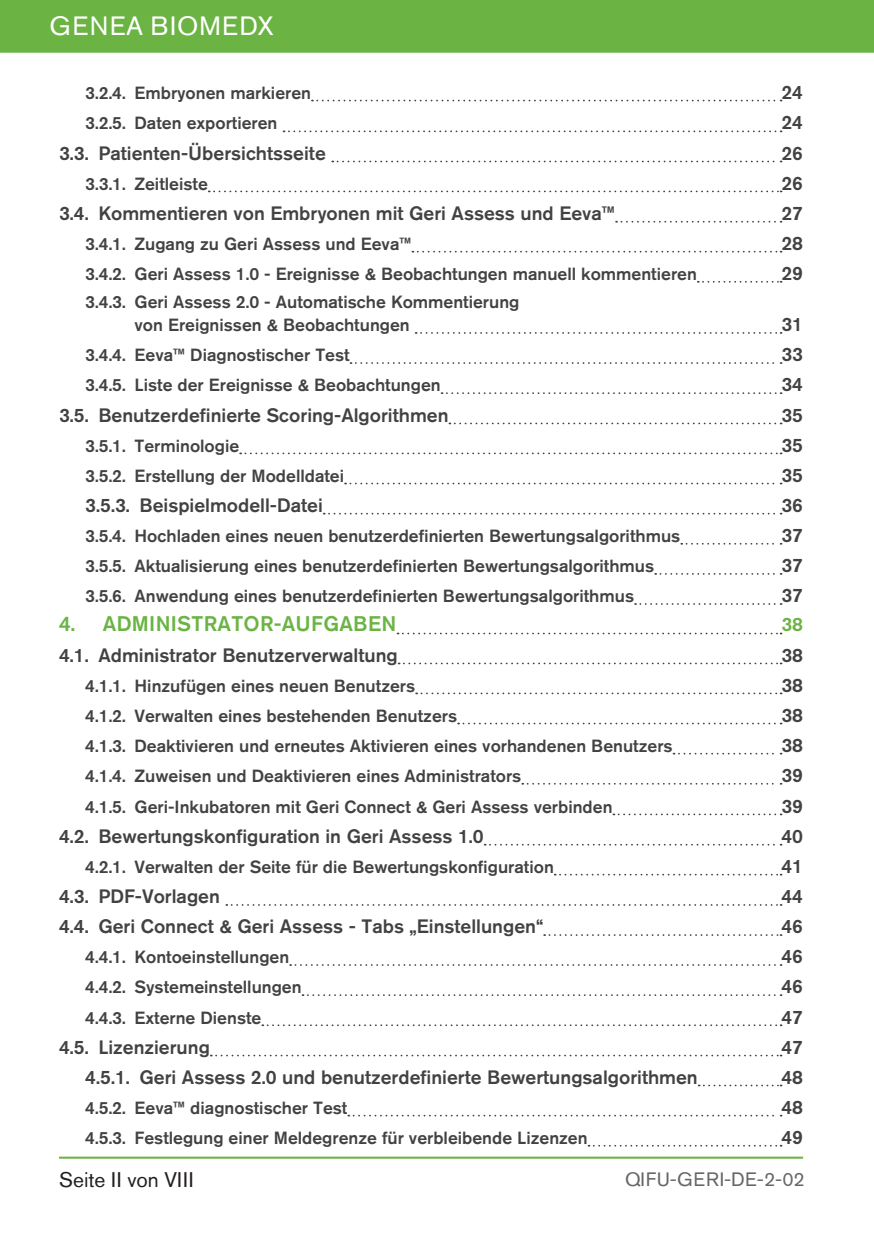
<style>
.page{position:relative;width:874px;height:1241px;background:#fff}
.page>*{position:absolute;margin:0;border:0;box-sizing:border-box;transform-origin:0 0}
.t1{font:26.25px "Akzidenz Grotesk Std";letter-spacing:.055em;color:#fff}
.t2{font:500 21px "Akzidenz Grotesk Std";letter-spacing:.015em;color:#6bb444}
.t3{font:21px "Akzidenz Grotesk Std";color:#231f20}
.t4{font:500 19.25px "Akzidenz Grotesk Std";color:#424242}
.t5{font:19.25px "Akzidenz Grotesk Std";letter-spacing:.03em;color:#666}
.t6{font:500 19.25px "Akzidenz Grotesk Std";color:#6bb444}
.t7{font:500 17.5px/23.1px "Akzidenz Grotesk Std";color:#424242}
</style>
<div class="page">
<div style="left:0;top:0;width:873px;height:53px;background:#6bb444"></div>
<hr style="left:59px;top:1156px;width:743px;height:2px;background:#6bb444">
<svg style="left:312px;top:100px;width:469px;height:1px"></svg>
<svg style="left:283px;top:130px;width:498px;height:2px"></svg>
<svg style="left:332px;top:161px;width:449px;height:1px"></svg>
<svg style="left:209px;top:190px;width:572px;height:2px"></svg>
<svg style="left:615px;top:221px;width:166px;height:1px"></svg>
<svg style="left:412px;top:251px;width:369px;height:1px"></svg>
<svg style="left:697px;top:281px;width:84px;height:1px"></svg>
<svg style="left:415px;top:332px;width:366px;height:2px"></svg>
<svg style="left:350px;top:362px;width:431px;height:2px"></svg>
<svg style="left:441px;top:392px;width:340px;height:2px"></svg>
<svg style="left:449px;top:422px;width:332px;height:2px"></svg>
<svg style="left:240px;top:452px;width:541px;height:2px"></svg>
<svg style="left:345px;top:482px;width:436px;height:2px"></svg>
<svg style="left:323px;top:512px;width:458px;height:2px"></svg>
<svg style="left:681px;top:543px;width:100px;height:1px"></svg>
<svg style="left:654px;top:573px;width:127px;height:1px"></svg>
<svg style="left:634px;top:603px;width:147px;height:1px"></svg>
<svg style="left:397px;top:632px;width:384px;height:2px"></svg>
<svg style="left:398px;top:662px;width:383px;height:2px"></svg>
<svg style="left:416px;top:692px;width:365px;height:2px"></svg>
<svg style="left:458px;top:722px;width:323px;height:2px"></svg>
<svg style="left:673px;top:752px;width:108px;height:2px"></svg>
<svg style="left:522px;top:782px;width:259px;height:2px"></svg>
<svg style="left:613px;top:813px;width:168px;height:2px"></svg>
<svg style="left:484px;top:843px;width:297px;height:2px"></svg>
<svg style="left:554px;top:873px;width:227px;height:2px"></svg>
<svg style="left:226px;top:904px;width:555px;height:1px"></svg>
<svg style="left:544px;top:934px;width:237px;height:1px"></svg>
<svg style="left:290px;top:964px;width:491px;height:1px"></svg>
<svg style="left:302px;top:994px;width:479px;height:1px"></svg>
<svg style="left:262px;top:1024px;width:519px;height:1px"></svg>
<svg style="left:211px;top:1054px;width:570px;height:2px"></svg>
<svg style="left:698px;top:1084px;width:83px;height:2px"></svg>
<svg style="left:348px;top:1114px;width:433px;height:2px"></svg>
<svg style="left:588px;top:1144px;width:193px;height:2px"></svg>
<h1 class="t1" style="left:50px;top:11px;width:225px">GENEA BIOMEDX</h1>
<p class="t7" style="left:85px;top:81px;width:227px">3.2.4. Embryonen markieren</p>
<p class="t4" style="left:781px;top:80px;width:23px">24</p>
<p class="t7" style="left:85px;top:111px;width:193px">3.2.5. Daten exportieren</p>
<p class="t4" style="left:781px;top:111px;width:23px">24</p>
<p class="t4" style="left:59px;top:141px;width:268px">3.3. Patienten-Übersichtsseite</p>
<p class="t4" style="left:781px;top:141px;width:23px">26</p>
<p class="t7" style="left:85px;top:172px;width:124px">3.3.1. Zeitleiste</p>
<p class="t4" style="left:781px;top:171px;width:23px">26</p>
<p class="t4" style="left:59px;top:201px;width:557px">3.4. Kommentieren von Embryonen mit Geri Assess und Eeva™</p>
<p class="t4" style="left:781px;top:201px;width:23px">27</p>
<p class="t7" style="left:85px;top:232px;width:327px">3.4.1. Zugang zu Geri Assess und Eeva™</p>
<p class="t4" style="left:781px;top:231px;width:23px">28</p>
<p class="t7" style="left:85px;top:262px;width:612px">3.4.2. Geri Assess 1.0 - Ereignisse &amp; Beobachtungen manuell kommentieren</p>
<p class="t4" style="left:781px;top:261px;width:23px">29</p>
<p class="t7" style="left:134px;top:290px;width:386px;text-indent:-49px">3.4.3. Geri Assess 2.0 - Automatische Kommentierung von Ereignissen &amp; Beobachtungen</p>
<p class="t4" style="left:781px;top:312px;width:23px">31</p>
<p class="t7" style="left:85px;top:343px;width:266px">3.4.4. Eeva™ Diagnostischer Test</p>
<p class="t4" style="left:781px;top:343px;width:23px">33</p>
<p class="t7" style="left:85px;top:373px;width:357px">3.4.5. Liste der Ereignisse &amp; Beobachtungen</p>
<p class="t4" style="left:781px;top:373px;width:23px">34</p>
<p class="t4" style="left:59px;top:403px;width:391px">3.5. Benutzerdefinierte Scoring-Algorithmen</p>
<p class="t4" style="left:781px;top:403px;width:23px">35</p>
<p class="t7" style="left:85px;top:433px;width:155px">3.5.1. Terminologie</p>
<p class="t4" style="left:781px;top:433px;width:23px">35</p>
<p class="t7" style="left:85px;top:463px;width:260px">3.5.2. Erstellung der Modelldatei</p>
<p class="t4" style="left:781px;top:463px;width:23px">35</p>
<p class="t4" style="left:85px;top:493px;width:239px">3.5.3. Beispielmodell-Datei</p>
<p class="t4" style="left:781px;top:493px;width:23px">36</p>
<p class="t7" style="left:85px;top:524px;width:596px">3.5.4. Hochladen eines neuen benutzerdefinierten Bewertungsalgorithmus</p>
<p class="t4" style="left:781px;top:523px;width:23px">37</p>
<p class="t7" style="left:85px;top:554px;width:570px">3.5.5. Aktualisierung eines benutzerdefinierten Bewertungsalgorithmus</p>
<p class="t4" style="left:781px;top:553px;width:23px">37</p>
<p class="t7" style="left:85px;top:584px;width:550px">3.5.6. Anwendung eines benutzerdefinierten Bewertungsalgorithmus</p>
<p class="t4" style="left:781px;top:583px;width:23px">37</p>
<p class="t2" style="left:59px;top:611px;width:338px">4. ADMINISTRATOR-AUFGABEN</p>
<p class="t6" style="left:781px;top:612px;width:23px">38</p>
<p class="t4" style="left:59px;top:643px;width:340px">4.1. Administrator Benutzerverwaltung</p>
<p class="t4" style="left:781px;top:643px;width:23px">38</p>
<p class="t7" style="left:85px;top:673px;width:331px">4.1.1. Hinzufügen eines neuen Benutzers</p>
<p class="t4" style="left:781px;top:673px;width:23px">38</p>
<p class="t7" style="left:85px;top:703px;width:373px">4.1.2. Verwalten eines bestehenden Benutzers</p>
<p class="t4" style="left:781px;top:703px;width:23px">38</p>
<p class="t7" style="left:85px;top:733px;width:588px">4.1.3. Deaktivieren und erneutes Aktivieren eines vorhandenen Benutzers</p>
<p class="t4" style="left:781px;top:733px;width:23px">38</p>
<p class="t7" style="left:85px;top:763px;width:437px">4.1.4. Zuweisen und Deaktivieren eines Administrators</p>
<p class="t4" style="left:781px;top:763px;width:23px">39</p>
<p class="t7" style="left:85px;top:794px;width:528px">4.1.5. Geri-Inkubatoren mit Geri Connect &amp; Geri Assess verbinden</p>
<p class="t4" style="left:781px;top:794px;width:23px">39</p>
<p class="t4" style="left:59px;top:824px;width:426px">4.2. Bewertungskonfiguration in Geri Assess 1.0</p>
<p class="t4" style="left:781px;top:824px;width:23px">40</p>
<p class="t7" style="left:85px;top:854px;width:470px">4.2.1. Verwalten der Seite für die Bewertungskonfiguration</p>
<p class="t4" style="left:781px;top:854px;width:23px">41</p>
<p class="t4" style="left:59px;top:884px;width:162px">4.3. PDF-Vorlagen</p>
<p class="t4" style="left:781px;top:884px;width:23px">44</p>
<p class="t4" style="left:59px;top:914px;width:485px">4.4. Geri Connect &amp; Geri Assess - Tabs „Einstellungen“</p>
<p class="t4" style="left:781px;top:914px;width:23px">46</p>
<p class="t7" style="left:85px;top:945px;width:205px">4.4.1. Kontoeinstellungen</p>
<p class="t4" style="left:781px;top:944px;width:23px">46</p>
<p class="t7" style="left:85px;top:975px;width:218px">4.4.2. Systemeinstellungen</p>
<p class="t4" style="left:781px;top:974px;width:23px">46</p>
<p class="t7" style="left:85px;top:1005px;width:177px">4.4.3. Externe Dienste</p>
<p class="t4" style="left:781px;top:1004px;width:23px">47</p>
<p class="t4" style="left:59px;top:1034px;width:152px">4.5. Lizenzierung</p>
<p class="t4" style="left:781px;top:1034px;width:23px">47</p>
<p class="t4" style="left:85px;top:1064px;width:613px">4.5.1. Geri Assess 2.0 und benutzerdefinierte Bewertungsalgorithmen</p>
<p class="t4" style="left:781px;top:1064px;width:23px">48</p>
<p class="t7" style="left:85px;top:1095px;width:263px">4.5.2. Eeva™ diagnostischer Test</p>
<p class="t4" style="left:781px;top:1095px;width:23px">48</p>
<p class="t7" style="left:85px;top:1125px;width:503px">4.5.3. Festlegung einer Meldegrenze für verbleibende Lizenzen</p>
<p class="t4" style="left:781px;top:1125px;width:23px">49</p>
<p class="t3" style="left:59px;top:1167px;width:136px">Seite II von VIII</p>
<p class="t5" style="left:624px;top:1167px;width:181px">QIFU-GERI-DE-2-02</p>
</div>
